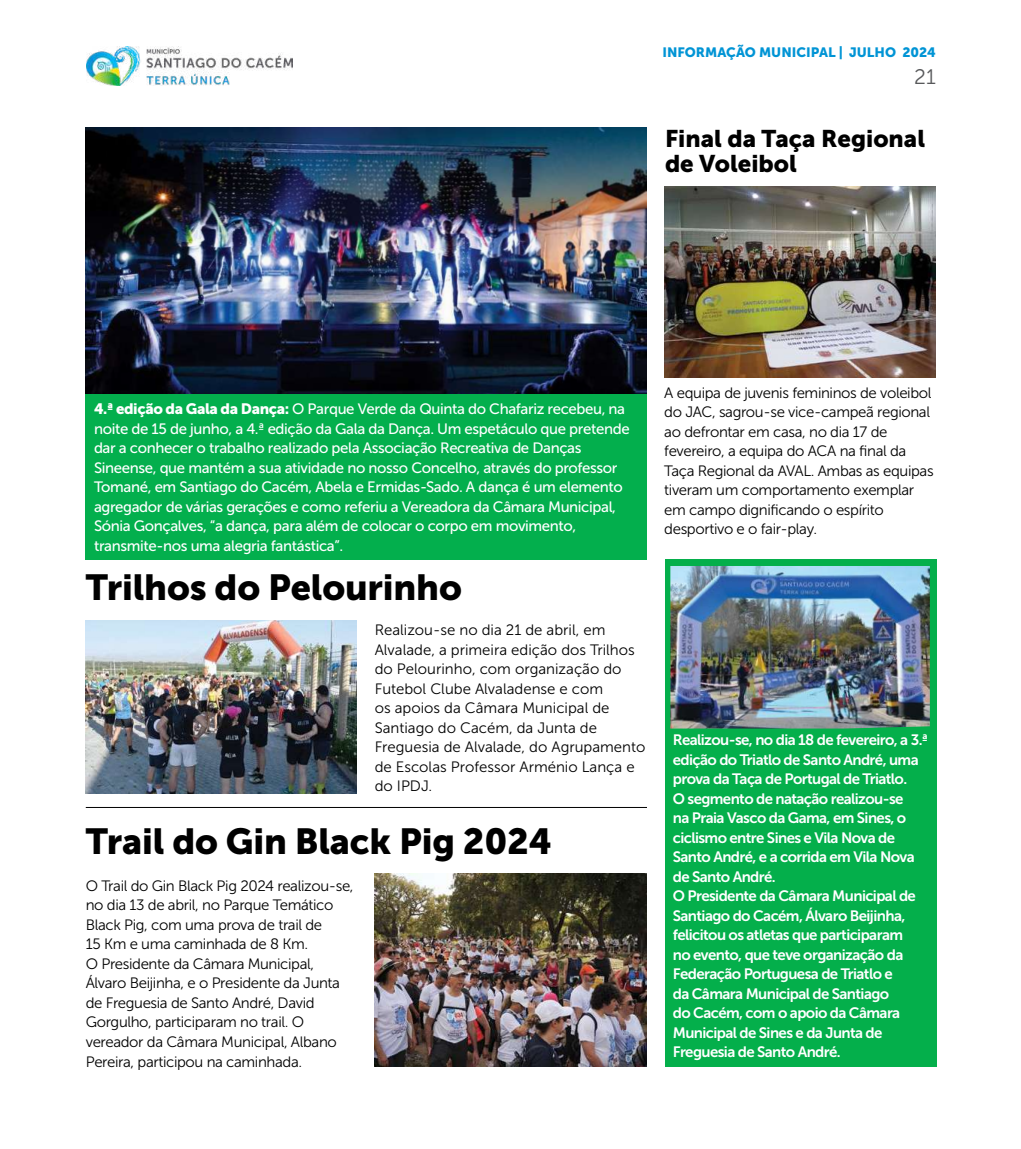
<style>
.page{position:relative;width:1021px;height:1149px;background:#fff}
.page>*{position:absolute;margin:0;border:0;box-sizing:border-box;transform-origin:0 0}
.t1{font:36px "Museo Sans 900";letter-spacing:-.005em;color:#000}
.t2{font:24px/25.5px "Museo Sans 900";color:#000}
.t3{font:21px "Museo Sans 300";color:#58595b}
.t4{font:15px/19.5px "Museo Sans 300";letter-spacing:-.025em;color:#000}
.t5{font:15px/19.5px "Museo Sans 700";letter-spacing:-.04em;color:#fff}
.t6{font:15px/19.5px "Museo Sans 500";letter-spacing:-.025em;color:#fff}
.t7{font:15px/19.5px "Museo Sans 300";color:#000}
.t8{font:13.5px "Museo Sans 900";color:#0094d5}
.s1{font-family:"Museo Sans 900"}
</style>
<div class="page">
<img style="left:86px;top:47px;width:207px;height:38px">
<img style="left:85px;top:128px;width:561px;height:266px">
<div style="left:664px;top:559px;width:272px;height:507px;background:#04af4b"></div>
<img style="left:664px;top:186px;width:271px;height:191px">
<img style="left:670px;top:566px;width:259px;height:162px">
<img style="left:85px;top:620px;width:272px;height:173px">
<hr style="left:86px;top:807px;width:561px;height:1px;background:#000">
<img style="left:375px;top:873px;width:271px;height:192px">
<div style="left:85px;top:394px;width:561px;height:165px;background:#03af4d"></div>
<p class="t8" style="left:662px;top:44px;width:275px">INFORMAÇÃO MUNICIPAL | JULHO 2024</p>
<h3 class="t3" style="left:914px;top:65px;width:23px">21</h3>
<h2 class="t2" style="left:665px;top:125px;width:261px">Final da Taça Regional de Voleibol</h2>
<p class="t6" style="left:94px;top:399px;width:537px"><span class="s1">4.ª edição da Gala da Dança:</span> O Parque Verde da Quinta do Chafariz recebeu, na noite de 15 de junho, a 4.ª edição da Gala da Dança. Um espetáculo que pretende dar a conhecer o trabalho realizado pela Associação Recreativa de Danças Sineense, que mantém a sua atividade no nosso Concelho, através do professor Tomané, em Santiago do Cacém, Abela e Ermidas-Sado. A dança é um elemento agregador de várias gerações e como referiu a Vereadora da Câmara Municipal, Sónia Gonçalves, “a dança, para além de colocar o corpo em movimento, transmite-nos uma alegria fantástica”.</p>
<h1 class="t1" style="left:86px;top:567px;width:377px">Trilhos do Pelourinho</h1>
<p class="t7" style="left:375px;top:620px;width:272px">Realizou-se no dia 21 de abril, em<br>Alvalade, a primeira edição dos Trilhos do Pelourinho, com organização do<br>Futebol Clube Alvaladense e com<br>os apoios da Câmara Municipal de<br>Santiago do Cacém, da Junta de<br>Freguesia de Alvalade, do Agrupamento de Escolas Professor Arménio Lança e do IPDJ.</p>
<h1 class="t1" style="left:86px;top:820px;width:467px">Trail do Gin Black Pig 2024</h1>
<p class="t4" style="left:86px;top:875px;width:269px">O Trail do Gin Black Pig 2024 realizou-se, no dia 13 de abril, no Parque Temático Black Pig, com uma prova de trail de<br>15 Km e uma caminhada de 8 Km.<br>O Presidente da Câmara Municipal, Álvaro Beijinha, e o Presidente da Junta de Freguesia de Santo André, David Gorgulho, participaram no trail. O vereador da Câmara Municipal, Albano Pereira, participou na caminhada.</p>
<p class="t4" style="left:664px;top:382px;width:271px">A equipa de juvenis femininos de voleibol do JAC, sagrou-se vice-campeã regional ao defrontar em casa, no dia 17 de fevereiro, a equipa do ACA na final da Taça Regional da AVAL. Ambas as equipas tiveram um comportamento exemplar em campo dignificando o espírito desportivo e o fair-play.</p>
<p class="t5" style="left:672px;top:729px;width:257px">Realizou-se, no dia 18 de fevereiro, a 3.ª edição do Triatlo de Santo André, uma prova da Taça de Portugal de Triatlo.<br>O segmento de natação realizou-se<br>na Praia Vasco da Gama, em Sines, o ciclismo entre Sines e Vila Nova de Santo André, e a corrida em Vila Nova de Santo André.<br>O Presidente da Câmara Municipal de Santiago do Cacém, Álvaro Beijinha, felicitou os atletas que participaram<br>no evento, que teve organização da Federação Portuguesa de Triatlo e<br>da Câmara Municipal de Santiago<br>do Cacém, com o apoio da Câmara Municipal de Sines e da Junta de Freguesia de Santo André.</p>
</div>
